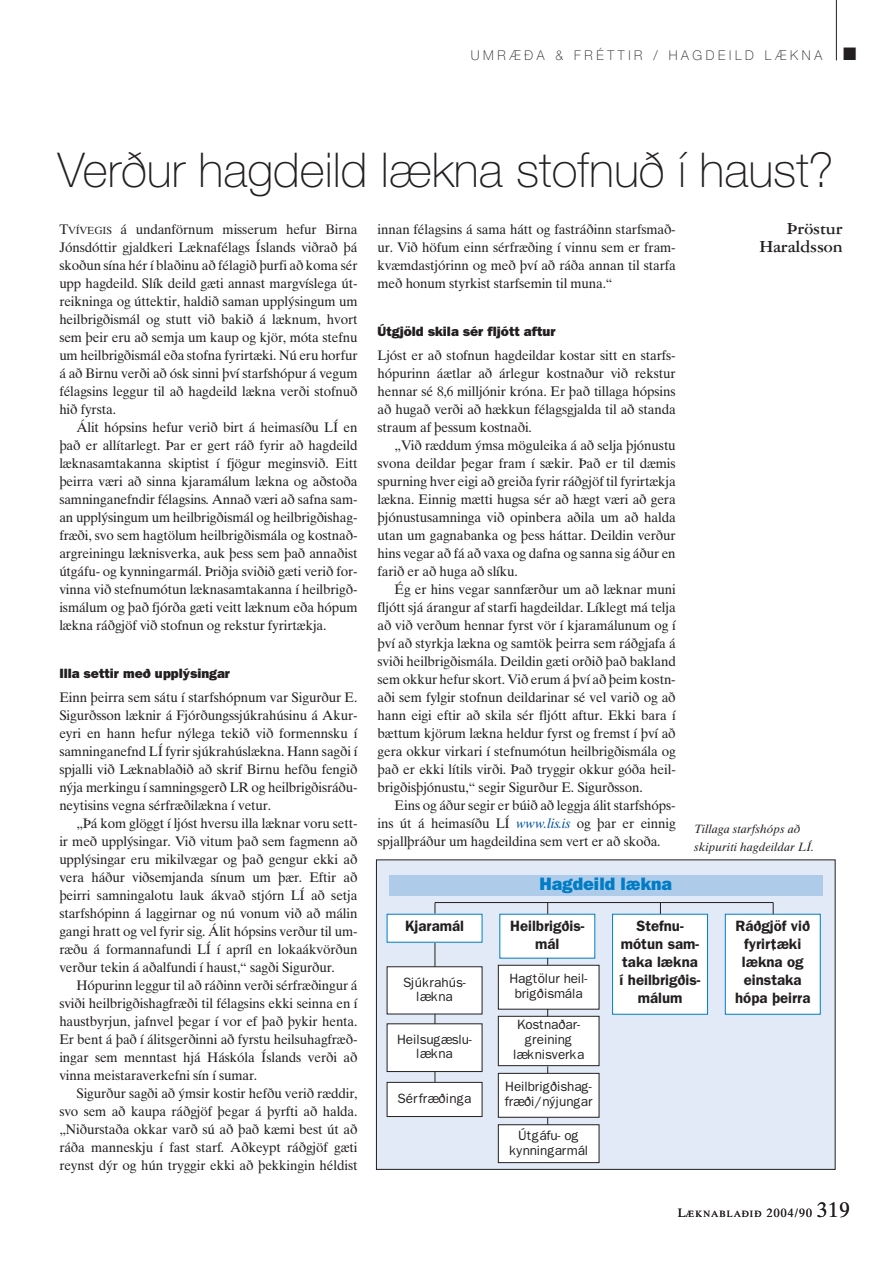
<style>
.page{position:relative;width:893px;height:1262px;background:#fff}
.page>*{position:absolute;margin:0;border:0;box-sizing:border-box;transform-origin:0 0}
.t1{font:100 48px "Helvetica Neue";color:#231f20}
.t2{font:700 18px/18px "Garamond Three";letter-spacing:-.01em;color:#231f20;text-align:right}
.t3{font:800 18px "Franklin Gothic";color:#007dc5}
.t4{font:600 15px/18px "Franklin Gothic";color:#231f20;text-align:center}
.t5{font:13.8px/18px "Times Ten";letter-spacing:-.01em;color:#231f20;text-align:justify}
.t6{font:13.5px/15px "Franklin Gothic";letter-spacing:-.01em;color:#231f20;text-align:center}
.t7{font:800 13.5px "Franklin Gothic";color:#231f20}
.t8{font:100 13.5px "Helvetica Neue";letter-spacing:.28em;color:#231f20}
.t9{font:italic 12px/18px "Times Ten";color:#231f20}
.t10{font:9px "Times Ten";letter-spacing:.12em;color:#231f20}
.s1{font-style:italic;color:#0053a0}
.s2{font-size:10.35px}
.s3{font-size:12px}
.s4{font-size:21px}
</style>
<div class="page">
<hr style="left:836px;top:0;width:1px;height:60px;background:#231f20">
<div style="left:376px;top:860px;width:459px;height:309px;background:#e2eaf7"></div>
<div style="left:389px;top:875px;width:433px;height:21px;background:#aecbea"></div>
<div style="left:387px;top:914px;width:95px;height:28px;background:#fff"></div>
<div style="left:387px;top:966px;width:95px;height:48px;background:#fff"></div>
<div style="left:387px;top:966px;width:95px;height:48px;border:1px solid #231f20"></div>
<div style="left:387px;top:1023px;width:95px;height:48px;background:#fff"></div>
<div style="left:387px;top:1023px;width:95px;height:49px;border:1px solid #231f20"></div>
<div style="left:387px;top:1082px;width:95px;height:34px;background:#fff"></div>
<div style="left:387px;top:1082px;width:95px;height:34px;border:1px solid #231f20"></div>
<div style="left:500px;top:914px;width:94px;height:44px;background:#fff"></div>
<div style="left:498px;top:965px;width:101px;height:44px;background:#fff"></div>
<div style="left:498px;top:965px;width:101px;height:44px;border:1px solid #231f20"></div>
<div style="left:498px;top:1016px;width:101px;height:49px;background:#fff"></div>
<div style="left:498px;top:1016px;width:101px;height:50px;border:1px solid #231f20"></div>
<div style="left:498px;top:1073px;width:101px;height:44px;background:#fff"></div>
<div style="left:498px;top:1073px;width:101px;height:44px;border:1px solid #231f20"></div>
<div style="left:498px;top:1124px;width:101px;height:38px;background:#fff"></div>
<div style="left:498px;top:1124px;width:101px;height:39px;border:1px solid #231f20"></div>
<div style="left:612px;top:914px;width:95px;height:100px;background:#fff"></div>
<div style="left:612px;top:914px;width:96px;height:100px;border:1px solid #007dc5"></div>
<div style="left:725px;top:914px;width:95px;height:100px;background:#fff"></div>
<hr style="left:435px;top:902px;width:338px;height:1px;background:#231f20">
<svg style="left:434px;top:943px;width:1px;height:23px"></svg>
<p class="t8" style="left:471px;top:51px;width:387px">UMRÆÐA &amp; FRÉTTIR / HAGDEILD LÆKNA ■</p>
<h1 class="t1" style="left:58px;top:153px;width:777px">Verður hagdeild lækna stofnuð í haust?</h1>
<h2 class="t2" style="left:759px;top:221px;width:85px">Þröstur<br>Haraldsson</h2>
<p class="t5" style="left:377px;top:222px;width:300px">innan félagsins á sama hátt og fastráðinn starfsmað&shy;ur. Við höfum einn sérfræðing í vinnu sem er fram&shy;kvæmdastjórinn og með því að ráða annan til starfa með honum styrkist starfsemin til muna.“</p>
<p class="t7" style="left:377px;top:327px;width:180px">Útgjöld skila sér fljótt aftur</p>
<p class="t5" style="left:377px;top:348px;width:300px">Ljóst er að stofnun hagdeildar kostar sitt en starfs&shy;hópurinn áætlar að árlegur kostnaður við rekstur hennar sé 8,6 milljónir króna. Er það tillaga hópsins að hugað verði að hækkun félagsgjalda til að standa straum af þessum kostnaði.</p>
<p class="t5" style="left:377px;top:438px;width:300px;text-indent:17px">„Við ræddum ýmsa möguleika á að selja þjónustu svona deildar þegar fram í sækir. Það er til dæmis spurning hver eigi að greiða fyrir ráðgjöf til fyrirtækja lækna. Einnig mætti hugsa sér að hægt væri að gera þjónustusamninga við opinbera aðila um að halda utan um gagnabanka og þess háttar. Deildin verður hins vegar að fá að vaxa og dafna og sanna sig áður en farið er að huga að slíku.</p>
<p class="t5" style="left:377px;top:582px;width:300px;text-indent:17px">Ég er hins vegar sannfærður um að læknar muni fljótt sjá árangur af starfi hagdeildar. Líklegt má telja að við verðum hennar fyrst vör í kjaramálunum og í því að styrkja lækna og samtök þeirra sem ráðgjafa á sviði heilbrigðismála. Deildin gæti orðið það bakland sem okkur hefur skort. Við erum á því að þeim kostn&shy;aði sem fylgir stofnun deildarinar sé vel varið og að hann eigi eftir að skila sér fljótt aftur. Ekki bara í bættum kjörum lækna heldur fyrst og fremst í því að gera okkur virkari í stefnumótun heilbrigðismála og það er ekki lítils virði. Það tryggir okkur góða heil&shy;brigðisþjónustu,“ segir Sigurður E. Sigurðsson.</p>
<p class="t5" style="left:377px;top:798px;width:300px;text-indent:17px">Eins og áður segir er búið að leggja álit starfshóps&shy;ins út á heimasíðu LÍ <span class="s1">www.lis.is</span> og þar er einnig spjallþráður um hagdeildina sem vert er að skoða.</p>
<p class="t5" style="left:59px;top:222px;width:300px">T<span class="s2">VÍVEGIS</span> á undanförnum misserum hefur Birna Jónsdóttir gjaldkeri Læknafélags Íslands viðrað þá skoðun sína hér í blaðinu að félagið þurfi að koma sér upp hagdeild. Slík deild gæti annast margvíslega út&shy;reikninga og úttektir, haldið saman upplýsingum um heilbrigðismál og stutt við bakið á læknum, hvort sem þeir eru að semja um kaup og kjör, móta stefnu um heilbrigðismál eða stofna fyrirtæki. Nú eru horfur á að Birnu verði að ósk sinni því starfshópur á vegum félagsins leggur til að hagdeild lækna verði stofnuð hið fyrsta.</p>
<p class="t5" style="left:59px;top:420px;width:300px;text-indent:17px">Álit hópsins hefur verið birt á heimasíðu LÍ en það er allítarlegt. Þar er gert ráð fyrir að hagdeild læknasamtakanna skiptist í fjögur meginsvið. Eitt þeirra væri að sinna kjaramálum lækna og aðstoða samninganefndir félagsins. Annað væri að safna sam&shy;an upplýsingum um heilbrigðismál og heilbrigðishag&shy;fræði, svo sem hagtölum heilbrigðismála og kostnað&shy;argreiningu læknisverka, auk þess sem það annaðist útgáfu- og kynningarmál. Þriðja sviðið gæti verið for&shy;vinna við stefnumótun læknasamtakanna í heilbrigð&shy;ismálum og það fjórða gæti veitt læknum eða hópum lækna ráðgjöf við stofnun og rekstur fyrirtækja.</p>
<p class="t7" style="left:59px;top:669px;width:172px">Illa settir með upplýsingar</p>
<p class="t5" style="left:59px;top:690px;width:300px">Einn þeirra sem sátu í starfshópnum var Sigurður E.<br>Sigurðsson læknir á Fjórðungssjúkrahúsinu á Akur&shy;eyri en hann hefur nýlega tekið við formennsku í samninganefnd LÍ fyrir sjúkrahúslækna. Hann sagði í spjalli við Læknablaðið að skrif Birnu hefðu fengið nýja merkingu í samningsgerð LR og heilbrigðisráðu&shy;neytisins vegna sérfræðilækna í vetur.</p>
<p class="t5" style="left:59px;top:816px;width:300px;text-indent:17px">„Þá kom glöggt í ljóst hversu illa læknar voru sett&shy;ir með upplýsingar. Við vitum það sem fagmenn að upplýsingar eru mikilvægar og það gengur ekki að vera háður viðsemjanda sínum um þær. Eftir að þeirri samningalotu lauk ákvað stjórn LÍ að setja starfshópinn á laggirnar og nú vonum við að málin gangi hratt og vel fyrir sig. Álit hópsins verður til um&shy;ræðu á formannafundi LÍ í apríl en lokaákvörðun verður tekin á aðalfundi í haust,“ sagði Sigurður.</p>
<p class="t5" style="left:59px;top:978px;width:300px;text-indent:17px">Hópurinn leggur til að ráðinn verði sérfræðingur á sviði heilbrigðishagfræði til félagsins ekki seinna en í haustbyrjun, jafnvel þegar í vor ef það þykir henta.<br>Er bent á það í álitsgerðinni að fyrstu heilsuhagfræð&shy;ingar sem menntast hjá Háskóla Íslands verði að vinna meistaraverkefni sín í sumar.</p>
<p class="t5" style="left:59px;top:1086px;width:300px;text-indent:17px">Sigurður sagði að ýmsir kostir hefðu verið ræddir, svo sem að kaupa ráðgjöf þegar á þyrfti að halda. „Niðurstaða okkar varð sú að það kæmi best út að ráða manneskju í fast starf. Aðkeypt ráðgjöf gæti reynst dýr og hún tryggir ekki að þekkingin héldist</p>
<p class="t9" style="left:694px;top:820px;width:121px">Tillaga starfshóps að skipuriti hagdeildar LÍ.</p>
<h2 class="t3" style="left:539px;top:878px;width:134px">Hagdeild lækna</h2>
<p class="t4" style="left:619px;top:918px;width:82px">Stefnu&shy;mótun sam&shy;taka lækna í heilbrigðis&shy;málum</p>
<p class="t4" style="left:735px;top:918px;width:77px">Ráðgjöf við fyrirtæki lækna og einstaka hópa þeirra</p>
<p class="t4" style="left:405px;top:918px;width:61px">Kjaramál</p>
<p class="t4" style="left:510px;top:918px;width:76px">Heilbrigðis&shy;mál</p>
<p class="t6" style="left:509px;top:972px;width:80px">Hagtölur heil&shy;brigðismála</p>
<p class="t6" style="left:513px;top:1018px;width:73px">Kostnaðar&shy;greining læknisverka</p>
<p class="t6" style="left:505px;top:1080px;width:89px;text-align:left">Heilbrigðishag&shy;fræði/nýjungar</p>
<p class="t6" style="left:509px;top:1128px;width:81px">Útgáfu- og kynningarmál</p>
<p class="t6" style="left:403px;top:976px;width:64px;line-height:14.2px">Sjúkrahús&shy;lækna</p>
<p class="t6" style="left:397px;top:1033px;width:77px;line-height:14.2px">Heilsugæslu&shy;lækna</p>
<p class="t6" style="left:397px;top:1092px;width:75px">Sérfræðinga</p>
<p class="t10" style="left:678px;top:1210px;width:173px"><span class="s3">L</span>ÆKNABLAÐIÐ <span class="s3">2004/90</span> <span class="s4">319</span></p>
</div>
